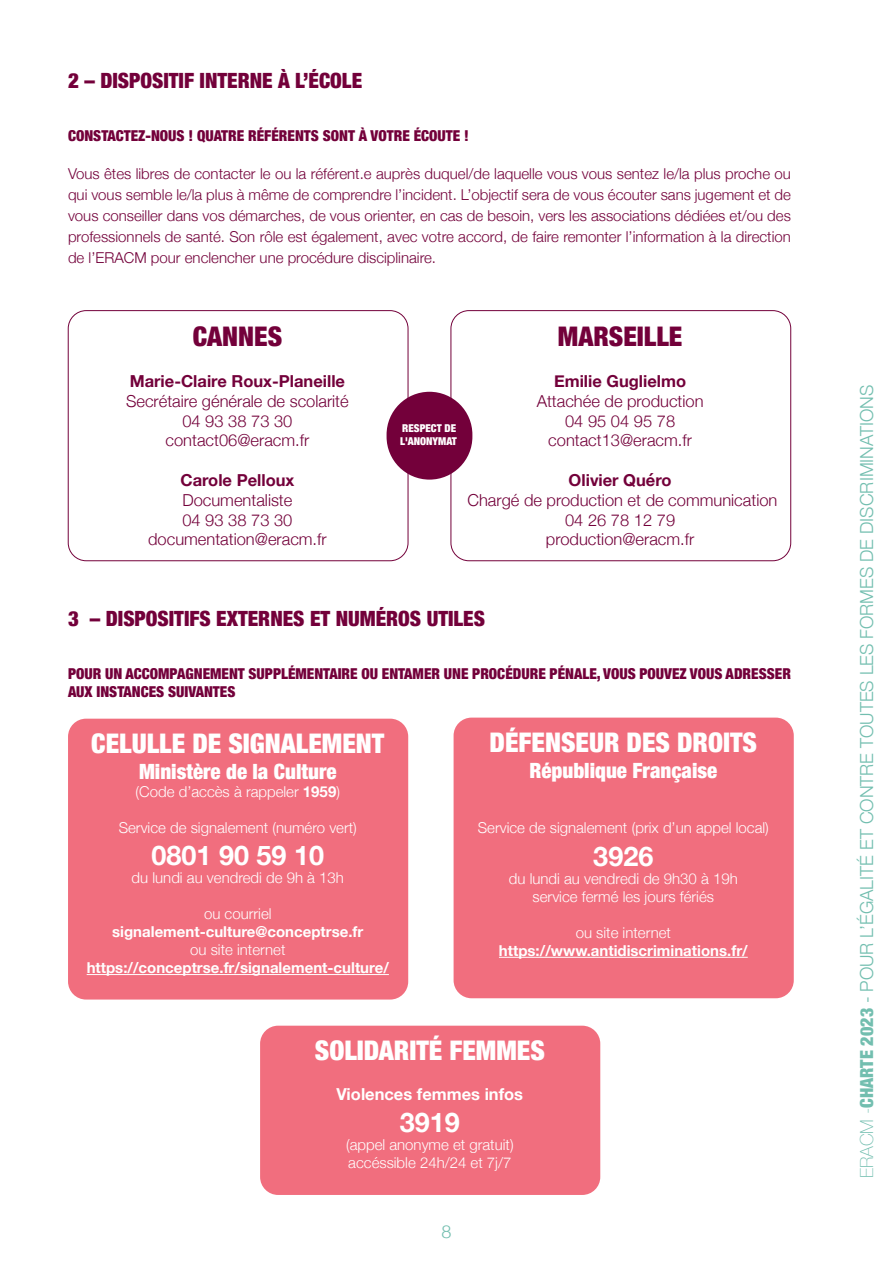
<style>
.page{position:relative;width:893px;height:1263px;background:#fff}
.page>*{position:absolute;margin:0;border:0;box-sizing:border-box;transform-origin:0 0}
.t1{font:900 condensed 27px "Helvetica Neue";color:#fff}
.t2{font:700 27px "Helvetica Neue";color:#fff}
.t3{font:900 condensed 27px "Helvetica Neue";color:#73003a}
.t4{font:900 condensed 21px "Helvetica Neue";color:#73003a}
.t5{font:900 condensed 21px "Helvetica Neue";color:#fff}
.t6{font:300 18px "Helvetica Neue";color:#72beaf}
.t7{font:300 16.5px/19.8px "Helvetica Neue";color:#73003a;text-align:center}
.t8{font:700 16.5px "Helvetica Neue";color:#73003a}
.t9{font:700 16.5px "Helvetica Neue";color:#fff}
.t10{font:300 15px/21px "Helvetica Neue";color:#73003a;text-align:justify}
.t11{font:300 15px/18px "Helvetica Neue";color:#fff;text-align:center}
.t12{font:900 condensed 15px/18px "Helvetica Neue";color:#73003a}
.t13{font:700 15px "Helvetica Neue";color:#fff}
.t14{font:900 condensed 10.8px/12.9px "Helvetica Neue";color:#fff}
.s1{font-weight:700}
.s2{font-weight:100}
.s3{font-weight:900;font-stretch:condensed}
</style>
<div class="page">
<div style="left:68px;top:310px;width:340px;height:251px;border:1px solid #73003a;border-radius:18px"></div>
<div style="left:451px;top:310px;width:340px;height:251px;border:1px solid #73003a;border-radius:18px"></div>
<div style="left:68px;top:719px;width:340px;height:280px;background:#f16e7e;border-radius:18px"></div>
<hr style="left:87px;top:974px;width:302px;height:1px;background:#fff">
<div style="left:454px;top:718px;width:340px;height:280px;background:#f16e7e;border-radius:18px"></div>
<hr style="left:499px;top:957px;width:249px;height:1px;background:#fff">
<div style="left:387px;top:392px;width:85px;height:88px;background:#73003a;border-radius:43px"></div>
<div style="left:260px;top:1026px;width:340px;height:169px;background:#f16e7e;border-radius:18px"></div>
<h2 class="t4" style="left:68px;top:64px;width:296px">2 – DISPOSITIF INTERNE À L’ÉCOLE</h2>
<p class="t12" style="left:68px;top:126px;width:402px">CONSTACTEZ-NOUS ! QUATRE RÉFÉRENTS SONT À VOTRE ÉCOUTE !</p>
<p class="t10" style="left:68px;top:163px;width:724px">Vous êtes libres de contacter le ou la référent.e auprès duquel/de laquelle vous vous sentez le/la plus proche ou qui vous semble le/la plus à même de comprendre l’incident. L’objectif sera de vous écouter sans jugement et de vous conseiller dans vos démarches, de vous orienter, en cas de besoin, vers les associations dédiées et/ou des professionnels de santé. Son rôle est également, avec votre accord, de faire remonter l’information à la direction de l’ERACM pour enclencher une procédure disciplinaire.</p>
<h1 class="t3" style="left:193px;top:314px;width:91px">CANNES</h1>
<p class="t8" style="left:130px;top:368px;width:217px">Marie-Claire Roux-Planeille</p>
<p class="t7" style="left:126px;top:390px;width:224px">Secrétaire générale de scolarité<br>04 93 38 73 30 contact06@eracm.fr</p>
<p class="t8" style="left:180px;top:467px;width:115px">Carole Pelloux</p>
<p class="t7" style="left:148px;top:489px;width:180px">Documentaliste<br>04 93 38 73 30 documentation@eracm.fr</p>
<p class="t14" style="left:400px;top:421px;width:58px">RESPECT DE<br>L'ANONYMAT</p>
<h1 class="t3" style="left:558px;top:314px;width:126px">MARSEILLE</h1>
<p class="t8" style="left:554px;top:368px;width:134px">Emilie Guglielmo</p>
<p class="t7" style="left:537px;top:390px;width:168px">Attachée de production<br>04 95 04 95 78 contact13@eracm.fr</p>
<p class="t8" style="left:569px;top:467px;width:104px">Olivier Quéro</p>
<p class="t7" style="left:467px;top:489px;width:311px">Chargé de production et de communication<br>04 26 78 12 79<br>production@eracm.fr</p>
<h2 class="t4" style="left:68px;top:602px;width:418px">3 – DISPOSITIFS EXTERNES ET NUMÉROS UTILES</h2>
<p class="t12" style="left:68px;top:664px;width:724px">POUR UN ACCOMPAGNEMENT SUPPLÉMENTAIRE OU ENTAMER UNE PROCÉDURE PÉNALE, VOUS POUVEZ VOUS ADRESSER<br>AUX INSTANCES SUIVANTES</p>
<h1 class="t1" style="left:91px;top:721px;width:295px">CELULLE DE SIGNALEMENT</h1>
<h2 class="t5" style="left:139px;top:754px;width:199px">Ministère de la Culture</h2>
<p class="t11" style="left:136px;top:781px;width:206px">(Code d’accès à rappeler <span class="s1">1959</span>)</p>
<p class="t11" style="left:119px;top:817px;width:240px">Service de signalement (numéro vert)</p>
<h1 class="t2" style="left:151px;top:834px;width:174px">0801 90 59 10</h1>
<p class="t11" style="left:132px;top:867px;width:214px">du lundi au vendredi de 9h à 13h</p>
<p class="t11" style="left:204px;top:903px;width:69px">ou courriel</p>
<p class="t13" style="left:112px;top:920px;width:253px">signalement-culture@conceptrse.fr</p>
<p class="t11" style="left:190px;top:939px;width:97px">ou site internet</p>
<p class="t13" style="left:87px;top:956px;width:304px">https://conceptrse.fr/signalement-culture/</p>
<h1 class="t1" style="left:490px;top:720px;width:269px">DÉFENSEUR DES DROITS</h1>
<h2 class="t5" style="left:529px;top:753px;width:189px">République Française</h2>
<p class="t11" style="left:478px;top:818px;width:293px">Service de signalement (prix d’un appel local)</p>
<h1 class="t2" style="left:593px;top:835px;width:62px">3926</h1>
<p class="t11" style="left:509px;top:868px;width:230px">du lundi au vendredi de 9h30 à 19h service fermé les jours fériés</p>
<p class="t11" style="left:576px;top:922px;width:97px">ou site internet</p>
<p class="t13" style="left:499px;top:939px;width:250px">https://www.antidiscriminations.fr/</p>
<h1 class="t1" style="left:315px;top:1028px;width:231px">SOLIDARITÉ FEMMES</h1>
<p class="t9" style="left:337px;top:1081px;width:188px">Violences femmes infos</p>
<h1 class="t2" style="left:400px;top:1101px;width:62px">3919</h1>
<p class="t11" style="left:346px;top:1135px;width:169px;text-align:left">(appel anonyme et gratuit) accéssible 24h/24 et 7j/7</p>
<p class="t6" style="left:441px;top:1217px;width:12px">8</p>
<p class="t6" style="left:852px;top:1178px;width:795px;rotate:-90deg"><span class="s2">ERACM -</span><span class="s3">CHARTE 2023</span> - POUR L’ÉGALITÉ ET CONTRE TOUTES LES FORMES DE DISCRIMINATIONS</p>
</div>
